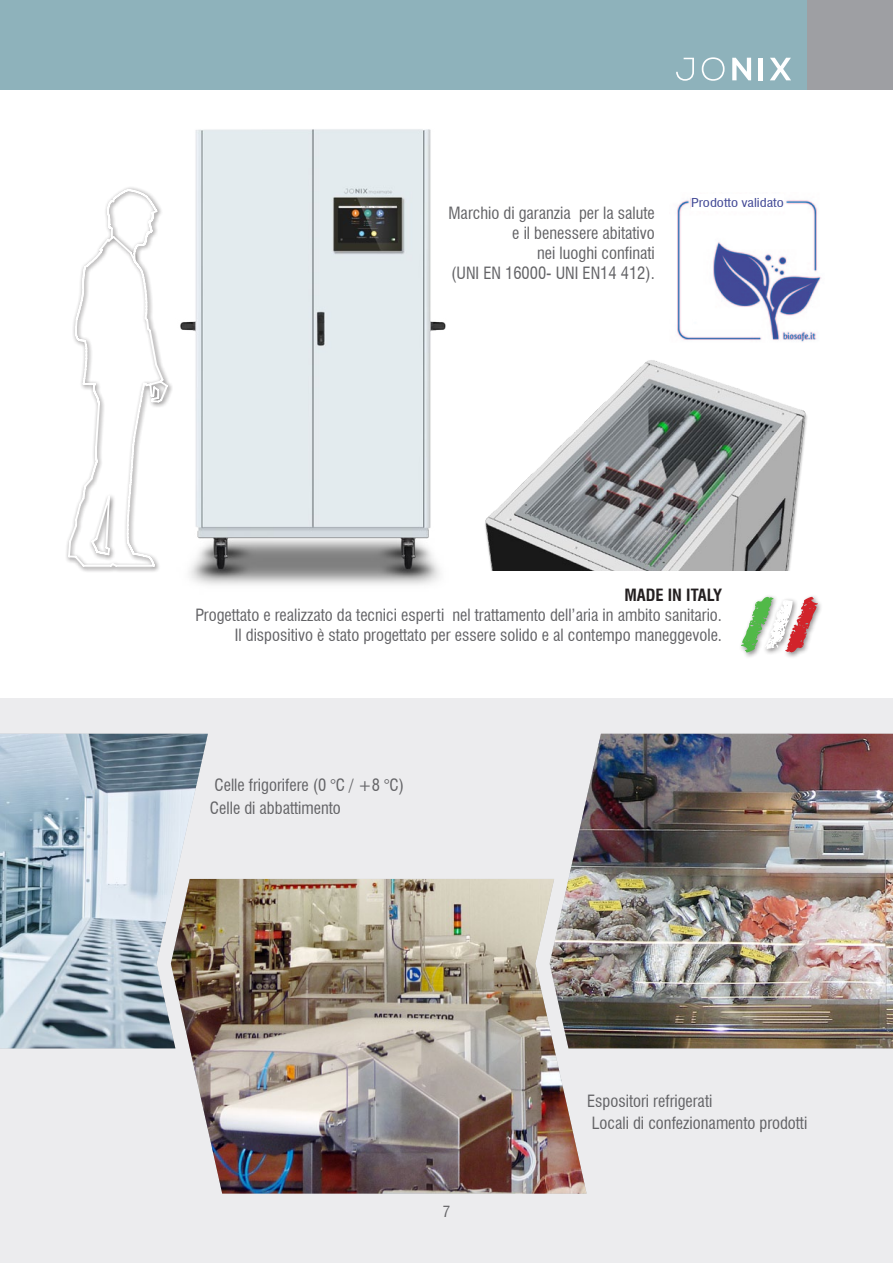
<style>
.page{position:relative;width:893px;height:1263px;background:#fff}
.page>*{position:absolute;margin:0;border:0;box-sizing:border-box;transform-origin:0 0}
.t1{font:condensed 16.5px "Swiss 721 BT";color:#636366}
.t2{font:700 condensed 16.5px "Swiss 721 BT";color:#231f20}
.t3{font:condensed 15px "Swiss 721 BT";color:#636366}
.t4{font:condensed 12px "Swiss 721 BT";color:#424996;scale:1.21 1}
</style>
<div class="page">
<div style="left:0;top:0;width:808px;height:89px;background:#8eb2bb"></div>
<div style="left:808px;top:0;width:85px;height:89px;background:#9e9fa3"></div>
<svg style="left:676px;top:58px;width:18px;height:23px"></svg>
<svg style="left:702px;top:57px;width:23px;height:24px"></svg>
<svg style="left:732px;top:58px;width:19px;height:22px"></svg>
<hr style="left:759px;top:58px;width:4px;height:22px;background:#fff">
<svg style="left:770px;top:58px;width:21px;height:22px"></svg>
<img style="left:677px;top:198px;width:144px;height:144px">
<div style="left:65px;top:186px;width:108px;height:386px;background:#231f20;opacity:.75"></div>
<svg style="left:67px;top:188px;width:92px;height:380px"></svg>
<img style="left:485px;top:360px;width:322px;height:211px">
<div style="left:738px;top:594px;width:86px;height:65px;background:#231f20;opacity:.5"></div>
<svg style="left:739px;top:597px;width:81px;height:55px"></svg>
<div style="left:0;top:699px;width:893px;height:564px;background:#ececee"></div>
<img style="left:0;top:734px;width:208px;height:314px">
<img style="left:171px;top:879px;width:416px;height:314px">
<img style="left:550px;top:734px;width:343px;height:314px">
<img style="left:159px;top:129px;width:287px;height:456px">
<div style="left:691px;top:194px;width:93px;height:16px;background:#fff"></div>
<svg style="left:361px;top:206px;width:17px;height:2px"></svg>
<p class="t1" style="left:448px;top:204px;width:208px">Marchio di garanzia per la salute</p>
<p class="t1" style="left:512px;top:223px;width:144px">e il benessere abitativo</p>
<p class="t1" style="left:537px;top:243px;width:119px">nei luoghi confinati</p>
<p class="t1" style="left:451px;top:263px;width:205px">(UNI EN 16000- UNI EN14 412).</p>
<p class="t4" style="left:691px;top:195px;width:78px">Prodotto validato</p>
<p class="t2" style="left:624px;top:585px;width:99px">MADE IN ITALY</p>
<p class="t1" style="left:195px;top:605px;width:528px">Progettato e realizzato da tecnici esperti nel trattamento dell’aria in ambito sanitario.</p>
<p class="t1" style="left:235px;top:625px;width:489px">Il dispositivo è stato progettato per essere solido e al contempo maneggevole.</p>
<p class="t1" style="left:214px;top:775px;width:191px">Celle frigorifere (0 °C / +8 °C)</p>
<p class="t1" style="left:210px;top:798px;width:132px">Celle di abbattimento</p>
<p class="t3" style="left:443px;top:1202px;width:9px">7</p>
<p class="t1" style="left:587px;top:1091px;width:127px">Espositori refrigerati</p>
<p class="t1" style="left:592px;top:1113px;width:217px">Locali di confezionamento prodotti</p>
</div>
